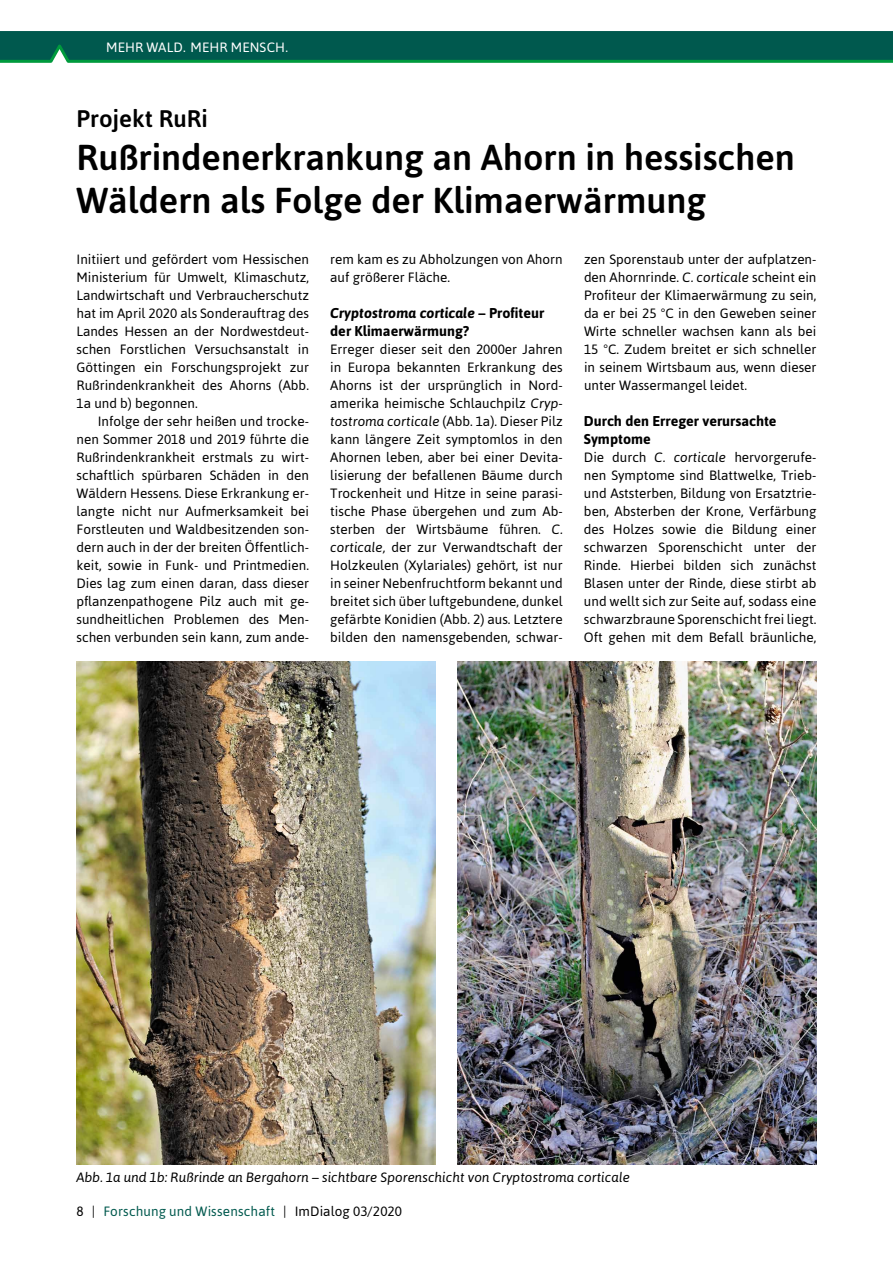
<style>
.page{position:relative;width:893px;height:1263px;background:#fff}
.page>*{position:absolute;margin:0;border:0;box-sizing:border-box;transform-origin:0 0}
.t1{font:500 36px/43.2px "Asap";color:#000}
.t2{font:500 24px "Asap";color:#000}
.t3{font:700 14.25px/18px "Asap";color:#000}
.t4{font:13.5px/18px "Asap";color:#000;text-align:justify}
.t5{font:italic 13.5px "Asap";color:#000}
.t6{font:13.5px "Asap";letter-spacing:.01em;color:#00594e}
.t7{font:13.5px "Asap";letter-spacing:.005em;color:#fff}
.s1{font-style:italic}
.s2{color:#000}
</style>
<div class="page">
<img style="left:77px;top:662px;width:359px;height:502px">
<img style="left:457px;top:662px;width:359px;height:502px">
<svg style="left:0;top:31px;width:893px;height:32px;background:#02604e"></svg>
<p class="t7" style="left:106px;top:38px;width:183px">MEHR WALD. MEHR MENSCH.</p>
<h2 class="t2" style="left:77px;top:102px;width:133px">Projekt RuRi</h2>
<h1 class="t1" style="left:77px;top:134px;width:720px">Rußrindenerkrankung an Ahorn in hessischen<br>Wäldern als Folge der Klimaerwärmung</h1>
<p class="t4" style="left:77px;top:250px;width:234px">Initiiert und gefördert vom Hessischen Ministerium für Umwelt, Klimaschutz, Landwirtschaft und Verbraucherschutz hat im April 2020 als Sonderauftrag des Landes Hessen an der Nordwestdeut&shy;schen Forstlichen Versuchsanstalt in Göttingen ein Forschungsprojekt zur Rußrindenkrankheit des Ahorns (Abb.<br>1a und b) begonnen.</p>
<p class="t4" style="left:77px;top:412px;width:234px;text-indent:21px">Infolge der sehr heißen und trocke&shy;nen Sommer 2018 und 2019 führte die Rußrindenkrankheit erstmals zu wirt&shy;schaftlich spürbaren Schäden in den Wäldern Hessens. Diese Erkrankung er&shy;langte nicht nur Aufmerksamkeit bei Forstleuten und Waldbesitzenden son&shy;dern auch in der der breiten Öffentlich&shy;keit, sowie in Funk- und Printmedien.<br>Dies lag zum einen daran, dass dieser pflanzenpathogene Pilz auch mit ge&shy;sundheitlichen Problemen des Men&shy;schen verbunden sein kann, zum ande-</p>
<p class="t4" style="left:584px;top:250px;width:234px">zen Sporenstaub unter der aufplatzen&shy;den Ahornrinde. <span class="s1">C. corticale</span> scheint ein Profiteur der Klimaerwärmung zu sein, da er bei 25 °C in den Geweben seiner Wirte schneller wachsen kann als bei 15 °C. Zudem breitet er sich schneller in seinem Wirtsbaum aus, wenn dieser unter Wassermangel leidet.</p>
<p class="t3" style="left:584px;top:411px;width:194px">Durch den Erreger verursachte<br>Symptome</p>
<p class="t4" style="left:584px;top:448px;width:234px">Die durch <span class="s1">C. corticale</span> hervorgerufe&shy;nen Symptome sind Blattwelke, Trieb&shy;und Aststerben, Bildung von Ersatztrie&shy;ben, Absterben der Krone, Verfärbung des Holzes sowie die Bildung einer schwarzen Sporenschicht unter der Rinde. Hierbei bilden sich zunächst Blasen unter der Rinde, diese stirbt ab und wellt sich zur Seite auf, sodass eine schwarzbraune Sporenschicht frei liegt.<br>Oft gehen mit dem Befall bräunliche,</p>
<p class="t4" style="left:330px;top:250px;width:234px">rem kam es zu Abholzungen von Ahorn auf größerer Fläche.</p>
<p class="t3" style="left:330px;top:303px;width:216px"><span class="s1">Cryptostroma corticale</span> – Profiteur der Klimaerwärmung?</p>
<p class="t4" style="left:330px;top:340px;width:234px">Erreger dieser seit den 2000er Jahren in Europa bekannten Erkrankung des Ahorns ist der ursprünglich in Nord&shy;amerika heimische Schlauchpilz <span class="s1">Cryp&shy;tostroma corticale</span> (Abb. 1a)<span class="s1">.</span> Dieser Pilz kann längere Zeit symptomlos in den Ahornen leben, aber bei einer Devita&shy;lisierung der befallenen Bäume durch Trockenheit und Hitze in seine parasi&shy;tische Phase übergehen und zum Ab&shy;sterben der Wirtsbäume führen. <span class="s1">C. corticale,</span> der zur Verwandtschaft der Holzkeulen (Xylariales) gehört, ist nur in seiner Nebenfruchtform bekannt und breitet sich über luftgebundene, dunkel gefärbte Konidien (Abb. 2) aus. Letztere bilden den namensgebenden, schwar-</p>
<p class="t5" style="left:77px;top:1168px;width:555px">Abb. 1a und 1b: Rußrinde an Bergahorn – sichtbare Sporenschicht von Cryptostroma corticale</p>
<p class="t6" style="left:77px;top:1203px;width:327px"><span class="s2">8 |</span> Forschung und Wissenschaft <span class="s2">| ImDialog 03/2020</span></p>
</div>
